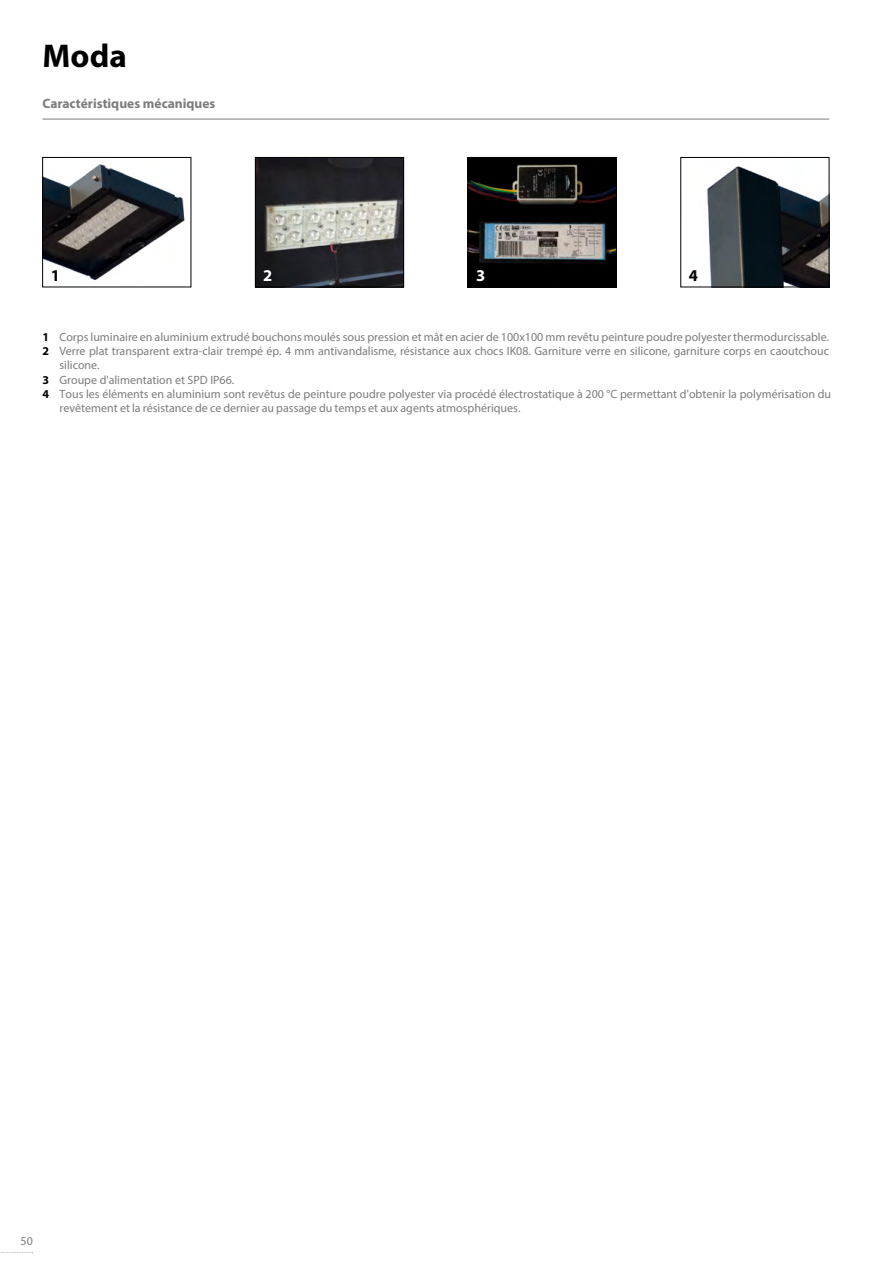
<style>
.page{position:relative;width:893px;height:1263px;background:#fff}
.page>*{position:absolute;margin:0;border:0;box-sizing:border-box;transform-origin:0 0}
.t1{font:700 33px "Myriad Pro";color:#000}
.t2{font:700 16.5px "Myriad Pro";color:#000}
.t3{font:700 16.5px "Myriad Pro";color:#fff}
.t4{font:700 13.5px "Myriad Pro";color:#7b7c7e}
.t5{font:12px/14.4px "Myriad Pro";color:#7b7c7e}
.t6{font:700 12px/14.4px "Myriad Pro";color:#000}
</style>
<div class="page">
<hr style="left:43px;top:119px;width:786px;height:1px;background:#7b7c7e">
<img style="left:470px;top:159px;width:144px;height:126px">
<div style="left:468px;top:157px;width:148px;height:130px;border:1px solid #000"></div>
<img style="left:707px;top:166px;width:120px;height:119px">
<div style="left:681px;top:157px;width:148px;height:130px;border:1px solid #000"></div>
<img style="left:45px;top:164px;width:140px;height:116px">
<div style="left:43px;top:157px;width:148px;height:130px;border:1px solid #000"></div>
<img style="left:257px;top:159px;width:145px;height:126px">
<div style="left:255px;top:157px;width:149px;height:130px;border:1px solid #000"></div>
<svg style="left:0;top:1252px;width:33px;height:1px"></svg>
<h1 class="t1" style="left:43px;top:35px;width:86px">Moda</h1>
<p class="t4" style="left:43px;top:95px;width:174px">Caractéristiques mécaniques</p>
<h2 class="t2" style="left:51px;top:264px;width:11px">1</h2>
<h2 class="t3" style="left:263px;top:264px;width:11px">2</h2>
<h2 class="t3" style="left:476px;top:264px;width:11px">3</h2>
<h2 class="t2" style="left:689px;top:264px;width:11px">4</h2>
<p class="t6" style="left:43px;top:329px;width:8px">1<br>2</p>
<p class="t6" style="left:43px;top:372px;width:8px">3<br>4</p>
<p class="t5" style="left:60px;top:329px;width:773px">Corps luminaire en aluminium extrudé bouchons moulés sous pression et mât en acier de 100x100 mm revêtu peinture poudre polyester thermodurcissable.<br>Verre plat transparent extra-clair trempé ép. 4 mm antivandalisme, résistance aux chocs IK08. Garniture verre en silicone, garniture corps en caoutchouc silicone.<br>Groupe d'alimentation et SPD IP66.<br>Tous les éléments en aluminium sont revêtus de peinture poudre polyester via procédé électrostatique à 200 °C permettant d'obtenir la polymérisation du revêtement et la résistance de ce dernier au passage du temps et aux agents atmosphériques.</p>
<p class="t5" style="left:21px;top:1233px;width:14px">50</p>
</div>
